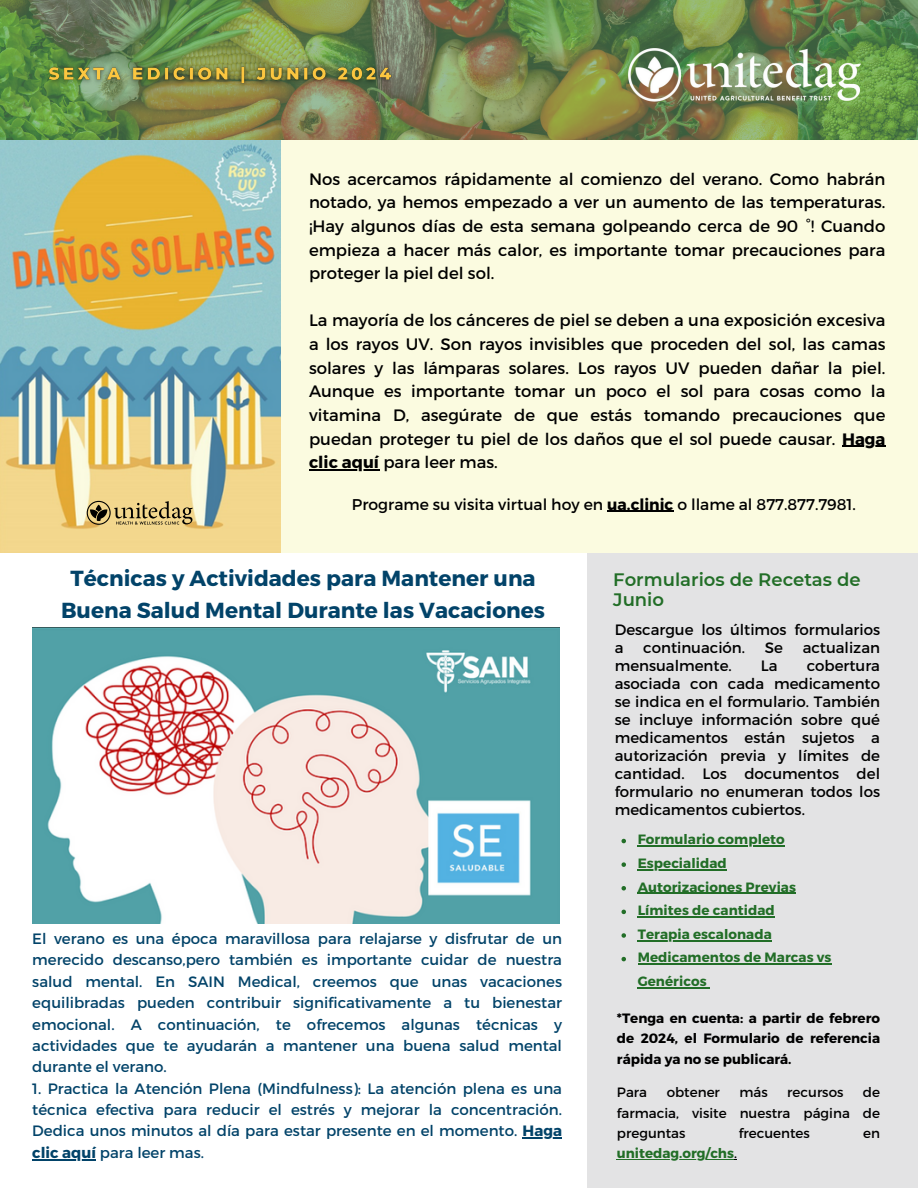
<style>
.page{position:relative;width:918px;height:1188px;background:#fff}
.page>*{position:absolute;margin:0;border:0;box-sizing:border-box;transform-origin:0 0}
.t1{font:700 21.75px/31.5px "Montserrat";color:#024369;text-align:center}
.t2{font:600 18px/19.2px "Montserrat";color:#226e27}
.t3{font:16.5px/23.7px "Montserrat";color:#000;text-align:justify}
.t4{font:15.6px "Montserrat";color:#000}
.t5{font:15px/21.3px "Montserrat";color:#024369;text-align:justify}
.t6{font:15px/18px "Montserrat";color:#000}
.t7{font:700 13.5px/23.5px "Montserrat";letter-spacing:.005em;color:#226e27}
.t8{font:700 13.5px/20.2px "Montserrat";color:#000;text-align:justify}
.t9{font:13.5px/20.2px "Montserrat";color:#000;text-align:justify}
.s1{font-weight:700}
.s2{font-weight:400;color:#000}
</style>
<div class="page">
<img style="left:0;top:0;width:918px;height:141px">
<img style="left:628px;top:48px;width:232px;height:53px">
<div style="left:588px;top:553px;width:330px;height:635px;background:#e3e3e4"></div>
<img style="left:32px;top:628px;width:528px;height:296px">
<div style="left:0;top:141px;width:918px;height:412px;background:#fbfbe0"></div>
<img style="left:0;top:141px;width:280px;height:411px">
<img style="left:41px;top:59px;width:358px;height:33px">
<svg style="left:622px;top:839px;width:4px;height:4px"></svg>
<hr style="left:638px;top:846px;width:147px;height:1px;background:#226e27">
<svg style="left:622px;top:862px;width:4px;height:5px"></svg>
<hr style="left:638px;top:869px;width:89px;height:1px;background:#226e27">
<svg style="left:622px;top:886px;width:4px;height:5px"></svg>
<hr style="left:638px;top:893px;width:158px;height:1px;background:#226e27">
<svg style="left:622px;top:910px;width:4px;height:4px"></svg>
<hr style="left:638px;top:916px;width:137px;height:2px;background:#226e27">
<svg style="left:622px;top:933px;width:4px;height:5px"></svg>
<hr style="left:638px;top:940px;width:134px;height:1px;background:#226e27">
<svg style="left:622px;top:957px;width:4px;height:4px"></svg>
<hr style="left:638px;top:964px;width:194px;height:1px;background:#226e27">
<hr style="left:638px;top:987px;width:69px;height:1px;background:#226e27">
<hr style="left:617px;top:1159px;width:117px;height:1px;background:#226e27">
<hr style="left:523px;top:1138px;width:39px;height:1px;background:#024369">
<hr style="left:32px;top:1159px;width:64px;height:1px;background:#024369">
<hr style="left:842px;top:446px;width:43px;height:1px;background:#000">
<hr style="left:309px;top:469px;width:70px;height:1px;background:#000">
<hr style="left:607px;top:511px;width:66px;height:1px;background:#000">
<svg style="left:87px;top:501px;width:105px;height:23px;background:#b49f68"></svg>
<p class="t3" style="left:309px;top:166px;width:578px">Nos acercamos rápidamente al comienzo del verano. Como habrán notado, ya hemos empezado a ver un aumento de las temperaturas. ¡Hay algunos días de esta semana golpeando cerca de 90 °! Cuando empieza a hacer más calor, es importante tomar precauciones para proteger la piel del sol.</p>
<p class="t3" style="left:309px;top:308px;width:578px">La mayoría de los cánceres de piel se deben a una exposición excesiva a los rayos UV. Son rayos invisibles que proceden del sol, las camas solares y las lámparas solares. Los rayos UV pueden dañar la piel.<br>Aunque es importante tomar un poco el sol para cosas como la vitamina D, asegúrate de que estás tomando precauciones que puedan proteger tu piel de los daños que el sol puede causar. <span class="s1">Haga clic aquí</span> para leer mas.</p>
<p class="t4" style="left:352px;top:494px;width:506px">Programe su visita virtual hoy en <span class="s1">ua.clinic</span> o llame al 877.877.7981.</p>
<p class="t1" style="left:61px;top:562px;width:485px">Técnicas y Actividades para Mantener una<br>Buena Salud Mental Durante las Vacaciones</p>
<p class="t5" style="left:32px;top:927px;width:531px">El verano es una época maravillosa para relajarse y disfrutar de un merecido descanso,pero también es importante cuidar de nuestra salud mental. En SAIN Medical, creemos que unas vacaciones equilibradas pueden contribuir significativamente a tu bienestar emocional. A continuación, te ofrecemos algunas técnicas y actividades que te ayudarán a mantener una buena salud mental durante el verano.</p>
<p class="t5" style="left:32px;top:1077px;width:531px">1. Practica la Atención Plena (Mindfulness): La atención plena es una técnica efectiva para reducir el estrés y mejorar la concentración.<br>Dedica unos minutos al día para estar presente en el momento. <span class="s1">Haga</span></p>
<h6 class="t5" style="left:32px;top:1141px;width:173px"><span class="s1">clic aquí</span> para leer mas.</h6>
<h4 class="t2" style="left:613px;top:570px;width:249px">Formularios de Recetas de<br>Junio</h4>
<h4 class="t6" style="left:615px;top:620px;width:267px">Descargue los últimos formularios a</h4>
<h4 class="t6" style="left:643px;top:638px;width:103px">continuación.</h4>
<h4 class="t6" style="left:765px;top:638px;width:20px">Se</h4>
<h4 class="t6" style="left:803px;top:638px;width:79px">actualizan</h4>
<h4 class="t6" style="left:615px;top:656px;width:119px">mensualmente.</h4>
<h4 class="t6" style="left:761px;top:656px;width:18px">La</h4>
<h4 class="t6" style="left:615px;top:656px;width:267px;text-align:justify;text-indent:192px">cobertura asociada con cada medicamento se indica en el formulario. También se incluye información sobre qué medicamentos están sujetos a autorización previa y límites de cantidad. Los documentos del formulario no enumeran todos los medicamentos cubiertos.</h4>
<h5 class="t7" style="left:638px;top:827px;width:149px">Formulario completo</h5>
<h1 class="t7" style="left:638px;top:851px;width:91px">Especialidad</h1>
<p class="t7" style="left:638px;top:874px;width:160px">Autorizaciones Previas</p>
<h5 class="t7" style="left:638px;top:898px;width:139px">Límites de cantidad</h5>
<h3 class="t7" style="left:638px;top:922px;width:136px">Terapia escalonada</h3>
<h5 class="t7" style="left:638px;top:945px;width:195px">Medicamentos de Marcas vs<br>Genéricos</h5>
<p class="t8" style="left:617px;top:1007px;width:265px">*Tenga en cuenta: a partir de febrero de 2024, el Formulario de referencia rápida ya no se publicará.</p>
<p class="t9" style="left:617px;top:1082px;width:32px">Para</p>
<p class="t9" style="left:667px;top:1082px;width:55px">obtener</p>
<p class="t9" style="left:739px;top:1082px;width:30px">más</p>
<p class="t9" style="left:787px;top:1082px;width:58px">recursos</p>
<p class="t9" style="left:617px;top:1082px;width:265px;text-indent:246px">de farmacia, visite nuestra página de preguntas</p>
<p class="t9" style="left:739px;top:1122px;width:72px">frecuentes</p>
<p class="t9" style="left:863px;top:1122px;width:18px">en</p>
<p class="t7" style="left:617px;top:1141px;width:122px">unitedag.org/chs<span class="s2">.</span></p>
</div>
